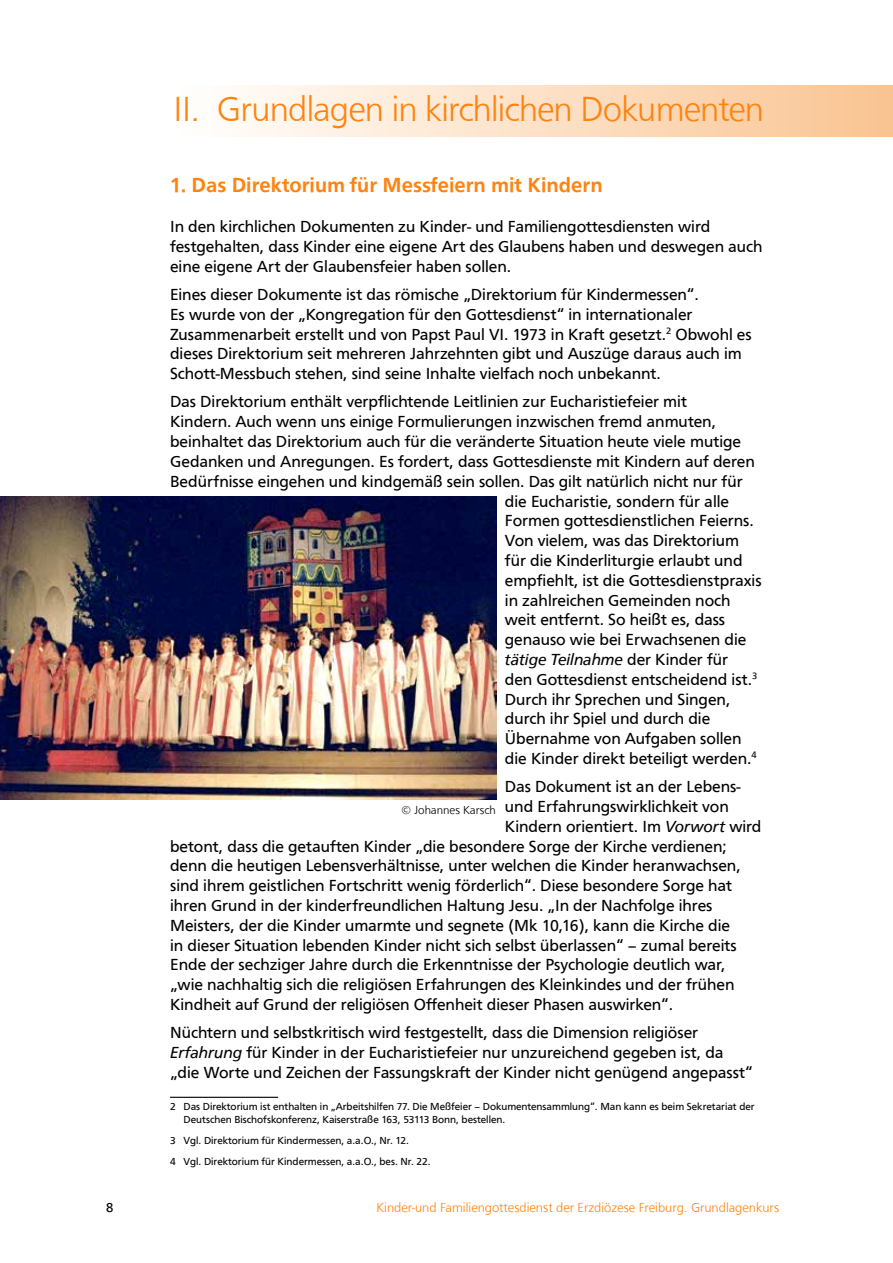
<style>
.page{position:relative;width:893px;height:1263px;background:#fff}
.page>*{position:absolute;margin:0;border:0;box-sizing:border-box;transform-origin:0 0}
.t1{font:300 36px "Front Page";letter-spacing:-.025em;color:#ff830f}
.t2{font:500 21px "Front Page";color:#ff830f}
.t3{font:16.5px/19.8px "Front Page";color:#000}
.t4{font:italic 16.5px "Front Page";color:#000}
.t5{font:300 13.5px "Front Page";color:#ff830f}
.t6{font:13.5px "Front Page";color:#000}
.t7{font:300 12px "Front Page";color:#000}
.t8{font:10.5px/12.6px "Front Page";color:#000}
.s1{font-style:normal}
.s2{font-style:italic}
</style>
<div class="page">
<hr style="left:170px;top:1097px;width:108px;height:1px;background:#000">
<div style="left:168px;top:85px;width:725px;height:51px;background:linear-gradient(to right,#fff,#f9c492)"></div>
<img style="left:0;top:496px;width:496px;height:304px">
<h1 class="t1" style="left:174px;top:83px;width:592px">II. Grundlagen in kirchlichen Dokumenten</h1>
<p class="t2" style="left:170px;top:170px;width:434px">1. Das Direktorium für Messfeiern mit Kindern</p>
<p class="t3" style="left:170px;top:215px;width:594px">In den kirchlichen Dokumenten zu Kinder- und Familiengottesdiensten wird festgehalten, dass Kinder eine eigene Art des Glaubens haben und deswegen auch eine eigene Art der Glaubensfeier haben sollen.</p>
<p class="t3" style="left:170px;top:283px;width:583px">Eines dieser Dokumente ist das römische „Direktorium für Kindermessen“.<br>Es wurde von der „Kongregation für den Gottesdienst“ in internationaler Zusammenarbeit erstellt und von Papst Paul VI. 1973 in Kraft gesetzt.<sup>2</sup> Obwohl es dieses Direktorium seit mehreren Jahrzehnten gibt und Auszüge daraus auch im Schott-Messbuch stehen, sind seine Inhalte vielfach noch unbekannt.</p>
<p class="t3" style="left:170px;top:391px;width:518px">Das Direktorium enthält verpflichtende Leitlinien zur Eucharistiefeier mit</p>
<p class="t3" style="left:170px;top:411px;width:548px">Kindern. Auch wenn uns einige Formulierungen inzwischen fremd anmuten,</p>
<p class="t3" style="left:170px;top:430px;width:573px">beinhaltet das Direktorium auch für die veränderte Situation heute viele mutige</p>
<p class="t3" style="left:170px;top:450px;width:586px">Gedanken und Anregungen. Es fordert, dass Gottesdienste mit Kindern auf deren</p>
<p class="t3" style="left:170px;top:470px;width:574px">Bedürfnisse eingehen und kindgemäß sein sollen. Das gilt natürlich nicht nur für</p>
<p class="t3" style="left:505px;top:490px;width:226px">die Eucharistie, sondern für alle</p>
<p class="t3" style="left:505px;top:510px;width:250px">Formen gottesdienstlichen Feierns.</p>
<p class="t3" style="left:505px;top:529px;width:236px">Von vielem, was das Direktorium</p>
<p class="t3" style="left:505px;top:549px;width:239px">für die Kinderliturgie erlaubt und</p>
<p class="t3" style="left:505px;top:569px;width:258px">empfiehlt, ist die Gottesdienstpraxis</p>
<p class="t3" style="left:505px;top:589px;width:227px">in zahlreichen Gemeinden noch</p>
<p class="t3" style="left:505px;top:609px;width:222px">weit entfernt. So heißt es, dass</p>
<p class="t3" style="left:505px;top:628px;width:243px">genauso wie bei Erwachsenen die</p>
<p class="t4" style="left:505px;top:647px;width:225px">tätige Teilnahme <span class="s1">der Kinder für</span></p>
<p class="t3" style="left:505px;top:668px;width:254px">den Gottesdienst entscheidend ist.<sup>3</sup></p>
<p class="t3" style="left:505px;top:688px;width:227px">Durch ihr Sprechen und Singen,</p>
<p class="t3" style="left:505px;top:708px;width:207px">durch ihr Spiel und durch die</p>
<p class="t3" style="left:505px;top:727px;width:238px">Übernahme von Aufgaben sollen</p>
<p class="t3" style="left:505px;top:747px;width:253px">die Kinder direkt beteiligt werden.<sup>4</sup></p>
<p class="t3" style="left:505px;top:776px;width:237px">Das Dokument ist an der Lebens-</p>
<p class="t3" style="left:505px;top:795px;width:225px">und Erfahrungswirklichkeit von</p>
<p class="t3" style="left:505px;top:815px;width:258px">Kindern orientiert. Im <span class="s2">Vorwort</span> wird</p>
<p class="t3" style="left:170px;top:835px;width:558px">betont, dass die getauften Kinder „die besondere Sorge der Kirche verdienen;</p>
<p class="t3" style="left:170px;top:855px;width:572px">denn die heutigen Lebensverhältnisse, unter welchen die Kinder heranwachsen,</p>
<p class="t3" style="left:170px;top:875px;width:563px">sind ihrem geistlichen Fortschritt wenig förderlich“. Diese besondere Sorge hat</p>
<p class="t3" style="left:170px;top:894px;width:544px">ihren Grund in der kinderfreundlichen Haltung Jesu. „In der Nachfolge ihres</p>
<p class="t3" style="left:170px;top:914px;width:562px">Meisters, der die Kinder umarmte und segnete (Mk 10,16), kann die Kirche die</p>
<p class="t3" style="left:170px;top:934px;width:568px">in dieser Situation lebenden Kinder nicht sich selbst überlassen“ – zumal bereits</p>
<p class="t3" style="left:170px;top:954px;width:557px">Ende der sechziger Jahre durch die Erkenntnisse der Psychologie deutlich war,</p>
<p class="t3" style="left:170px;top:974px;width:566px">„wie nachhaltig sich die religiösen Erfahrungen des Kleinkindes und der frühen</p>
<p class="t3" style="left:170px;top:993px;width:505px">Kindheit auf Grund der religiösen Offenheit dieser Phasen auswirken“.</p>
<p class="t3" style="left:170px;top:1022px;width:584px">Nüchtern und selbstkritisch wird festgestellt, dass die Dimension religiöser<br><span class="s2">Erfahrung</span> für Kinder in der Eucharistiefeier nur unzureichend gegeben ist, da „die Worte und Zeichen der Fassungskraft der Kinder nicht genügend angepasst“</p>
<p class="t8" style="left:184px;top:1099px;width:572px;text-indent:-14px">2 Das Direktorium ist enthalten in „Arbeitshilfen 77. Die Meßfeier – Dokumentensammlung“. Man kann es beim Sekretariat der<br>Deutschen Bischofskonferenz, Kaiserstraße 163, 53113 Bonn, bestellen.</p>
<p class="t8" style="left:170px;top:1129px;width:262px;line-height:21.3px">3 Vgl. Direktorium für Kindermessen, a.a.O., Nr. 12.<br>4 Vgl. Direktorium für Kindermessen, a.a.O., bes. Nr. 22.</p>
<p class="t7" style="left:402px;top:801px;width:96px">© Johannes Karsch</p>
<p class="t6" style="left:106px;top:1198px;width:9px">8</p>
<p class="t5" style="left:376px;top:1198px;width:404px">Kinder-und Familiengottesdienst der Erzdiözese Freiburg. Grundlagenkurs</p>
</div>
